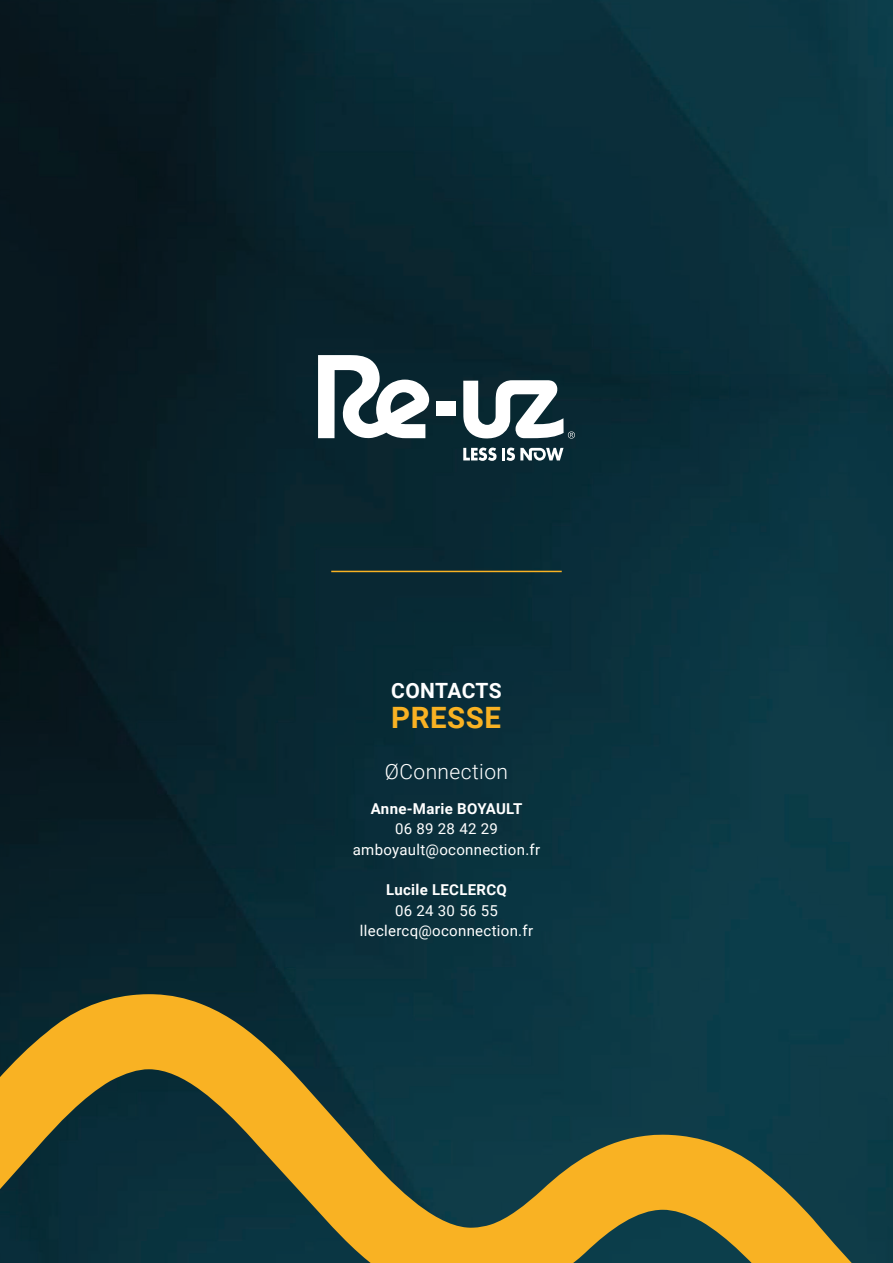
<style>
.page{position:relative;width:893px;height:1263px;background:#fff}
.page>*{position:absolute;margin:0;border:0;box-sizing:border-box;transform-origin:0 0}
.t1{font:700 29.4px "Roboto";letter-spacing:.02em;color:#f9b223}
.t2{font:300 21px "Roboto";letter-spacing:.02em;color:#fff}
.t3{font:700 21px "Roboto";letter-spacing:.01em;color:#fff}
.t4{font:15px "Roboto";letter-spacing:.02em;color:#fff}
.t5{font:700 15px "Roboto";letter-spacing:.02em;color:#fff}
</style>
<div class="page">
<img style="left:0;top:0;width:893px;height:994px">
<svg style="left:436px;top:402px;width:20px;height:14px"></svg>
<svg style="left:318px;top:355px;width:111px;height:84px"></svg>
<svg style="left:463px;top:380px;width:112px;height:59px"></svg>
<svg style="left:463px;top:448px;width:100px;height:13px"></svg>
<svg style="left:0;top:994px;width:893px;height:269px;background:#4f5939"></svg>
<hr style="left:331px;top:571px;width:231px;height:1px;background:#f9b223">
<p class="t3" style="left:391px;top:676px;width:112px">CONTACTS</p>
<p class="t1" style="left:391px;top:697px;width:111px">PRESSE</p>
<p class="t2" style="left:385px;top:757px;width:125px">ØConnection</p>
<p class="t5" style="left:371px;top:798px;width:153px">Anne-Marie BOYAULT</p>
<p class="t4" style="left:395px;top:818px;width:105px">06 89 28 42 29</p>
<p class="t4" style="left:353px;top:839px;width:189px">amboyault@oconnection.fr</p>
<p class="t5" style="left:386px;top:879px;width:122px">Lucile LECLERCQ</p>
<p class="t4" style="left:395px;top:900px;width:105px">06 24 30 56 55</p>
<p class="t4" style="left:360px;top:920px;width:175px">lleclercq@oconnection.fr</p>
</div>
